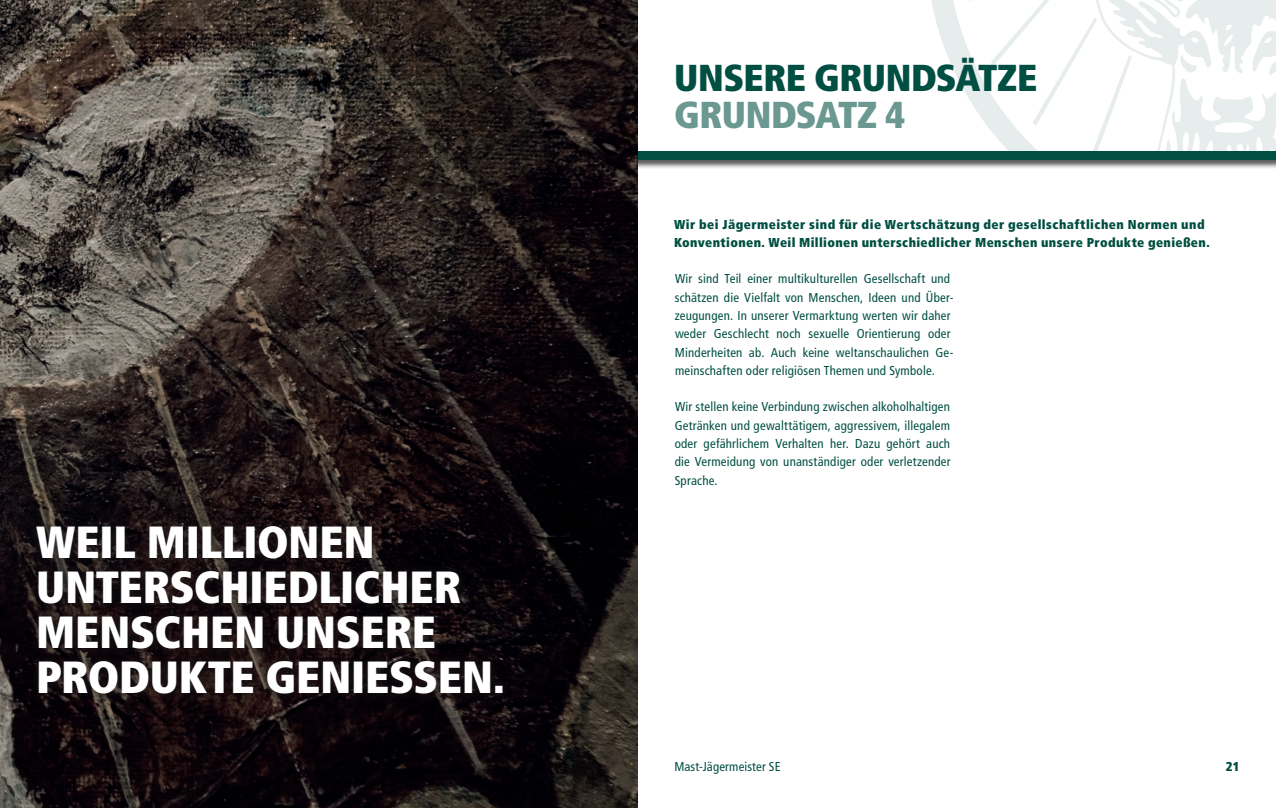
<style>
.page{position:relative;width:1276px;height:808px;background:#fff}
.page>*{position:absolute;margin:0;border:0;box-sizing:border-box;transform-origin:0 0}
.t1{font:900 condensed 45px/45px "Frutiger";letter-spacing:-.005em;color:#fff}
.t2{font:900 condensed 37.5px "Frutiger";letter-spacing:-.01em;color:#004f42}
.t3{font:900 condensed 37.5px "Frutiger";letter-spacing:-.015em;color:#6b9891}
.t4{font:condensed 12.9px/18.3px "Frutiger";letter-spacing:.015em;color:#004f42}
.t5{font:900 condensed 12.9px/18.3px "Frutiger";letter-spacing:.035em;color:#004f42}
</style>
<div class="page">
<svg style="left:931px;top:0;width:37px;height:97px"></svg>
<svg style="left:968px;top:0;width:34px;height:144px"></svg>
<svg style="left:1002px;top:0;width:274px;height:151px"></svg>
<div style="left:0;top:151px;width:1276px;height:18px;background:#231f20;opacity:.75"></div>
<div style="left:0;top:152px;width:1276px;height:8px;background:#004f42"></div>
<img style="left:0;top:0;width:638px;height:808px">
<div style="left:27px;top:516px;width:485px;height:187px;background:#231f20;opacity:.75"></div>
<h1 class="t1" style="left:36px;top:519px;width:470px">WEIL MILLIONEN<br>UNTERSCHIEDLICHER<br>MENSCHEN UNSERE<br>PRODUKTE GENIESSEN.</h1>
<h2 class="t2" style="left:674px;top:55px;width:364px">UNSERE GRUNDSÄTZE</h2>
<h2 class="t3" style="left:674px;top:92px;width:232px">GRUNDSATZ 4</h2>
<p class="t5" style="left:674px;top:215px;width:537px">Wir bei Jägermeister sind für die Wertschätzung der gesellschaftlichen Normen und<br>Konventionen. Weil Millionen unterschiedlicher Menschen unsere Produkte genießen.</p>
<p class="t4" style="left:674px;top:270px;width:280px">Wir sind Teil einer multikulturellen Gesellschaft und schätzen die Vielfalt von Menschen, Ideen und Über&shy;zeugungen. In unserer Vermarktung werten wir daher weder Geschlecht noch sexuelle Orientierung oder Minderheiten ab. Auch keine weltanschaulichen Ge&shy;meinschaften oder religiösen Themen und Symbole.</p>
<p class="t4" style="left:674px;top:398px;width:277px;text-align:justify">Wir stellen keine Verbindung zwischen alkoholhaltigen Getränken und gewalttätigem, aggressivem, illegalem oder gefährlichem Verhalten her. Dazu gehört auch die Vermeidung von unanständiger oder verletzender Sprache.</p>
<p class="t4" style="left:674px;top:758px;width:108px">Mast-Jägermeister SE</p>
<p class="t5" style="left:1226px;top:758px;width:15px">21</p>
</div>
